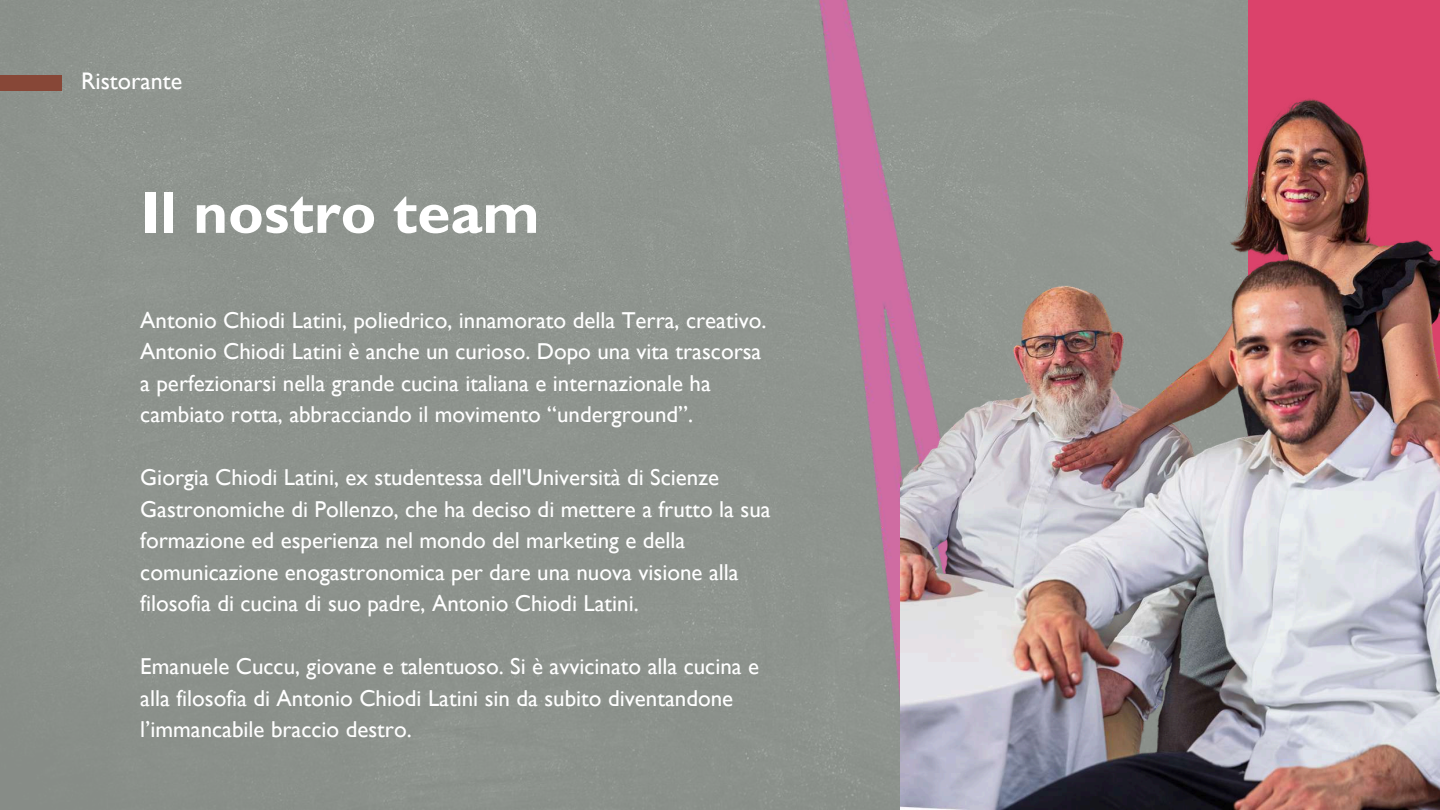
<style>
.page{position:relative;width:1440px;height:810px;background:#fff}
.page>*{position:absolute;margin:0;border:0;box-sizing:border-box;transform-origin:0 0}
.t1{font:700 60px "Gill Sans";color:#fff}
.t2{font:24px "Gill Sans";color:#fff}
.t3{font:23px/31.5px "Gill Sans";color:#fff}
</style>
<div class="page">
<div style="left:0;top:0;width:775px;height:810px;background:#8d938d"></div>
<div style="left:0;top:75px;width:62px;height:15px;background:#874737"></div>
<img style="left:775px;top:0;width:125px;height:810px">
<img style="left:900px;top:0;width:540px;height:810px">
<p class="t2" style="left:81px;top:67px;width:103px">Ristorante</p>
<h1 class="t1" style="left:140px;top:177px;width:401px">Il nostro team</h1>
<p class="t3" style="left:140px;top:304px;width:628px">Antonio Chiodi Latini, poliedrico, innamorato della Terra, creativo.<br>Antonio Chiodi Latini è anche un curioso. Dopo una vita trascorsa a perfezionarsi nella grande cucina italiana e internazionale ha cambiato rotta, abbracciando il movimento “underground”.</p>
<p class="t3" style="left:140px;top:461px;width:632px">Giorgia Chiodi Latini, ex studentessa dell'Università di Scienze Gastronomiche di Pollenzo, che ha deciso di mettere a frutto la sua formazione ed esperienza nel mondo del marketing e della comunicazione enogastronomica per dare una nuova visione alla filosofia di cucina di suo padre, Antonio Chiodi Latini.</p>
<p class="t3" style="left:140px;top:650px;width:620px">Emanuele Cuccu, giovane e talentuoso. Si è avvicinato alla cucina e alla filosofia di Antonio Chiodi Latini sin da subito diventandone l’immancabile braccio destro.</p>
</div>
